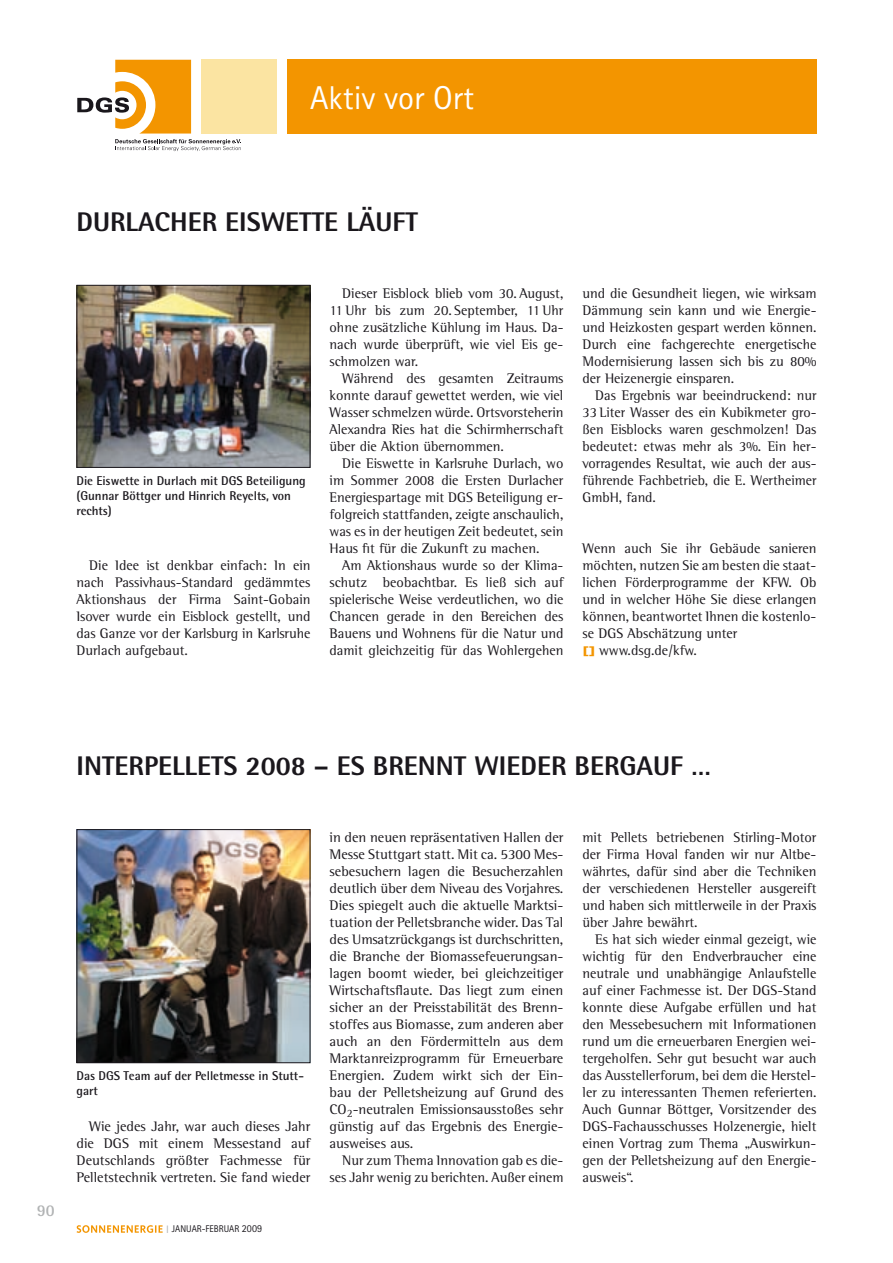
<style>
.page{position:relative;width:893px;height:1263px;background:#fff}
.page>*{position:absolute;margin:0;border:0;box-sizing:border-box;transform-origin:0 0}
.t1{font:33px "Rotis Sans Serif Std";color:#fff}
.t2{font:800 27px "Rotis Semi Sans Std";color:#1a171c}
.t3{font:700 16.5px "Rotis Semi Sans Std";color:#b1b3b4}
.t4{font:14.25px/17px "Rotis Semi Serif Std";color:#1a171c;text-align:justify}
.t5{font:700 12.75px/15px "Rotis Semi Sans Std";color:#1a171c}
.t6{font:10.65px "Rotis Sans Serif Std";color:#1a171c;scale:.95 1}
.t7{font:9.75px "Rotis Sans Serif Std";color:#1a171c;scale:.95 1}
.s1{font-family:"Arial";font-weight:700;font-size:10.65px;color:#f39500}
.s2{font-size:10.8px;color:#b1b3b4}
</style>
<div class="page">
<svg style="left:77px;top:1225px;width:86px;height:8px"></svg>
<hr style="left:892px;top:0;width:1px;height:1263px;background:#fef5dd">
<div style="left:287px;top:60px;width:529px;height:74px;background:#f39500"></div>
<svg style="left:77px;top:60px;width:164px;height:91px"></svg>
<div style="left:202px;top:60px;width:75px;height:74px;background:#fbe4a2"></div>
<img style="left:79px;top:287px;width:229px;height:179px">
<div style="left:77px;top:285px;width:233px;height:183px;border:1px solid #1a171c"></div>
<img style="left:79px;top:831px;width:229px;height:230px">
<div style="left:77px;top:829px;width:233px;height:234px;border:1px solid #1a171c"></div>
<h1 class="t1" style="left:310px;top:78px;width:165px">Aktiv vor Ort</h1>
<h2 class="t2" style="left:77px;top:205px;width:340px">DURLACHER EISWETTE LÄUFT</h2>
<p class="t5" style="left:77px;top:473px;width:231px">Die Eiswette in Durlach mit DGS Beteiligung (Gunnar Böttger und Hinrich Reyelts, von rechts)</p>
<p class="t4" style="left:77px;top:556px;width:235px;text-indent:13px">Die Idee ist denkbar einfach: In ein nach Passivhaus-Standard gedämmtes Aktionshaus der Firma Saint-Gobain Isover wurde ein Eisblock gestellt, und das Ganze vor der Karlsburg in Karlsruhe Durlach aufgebaut.</p>
<p class="t4" style="left:330px;top:284px;width:235px;text-indent:13px">Dieser Eisblock blieb vom 30. August, 11 Uhr bis zum 20. September, 11 Uhr ohne zusätzliche Kühlung im Haus. Da&shy;nach wurde überprüft, wie viel Eis ge&shy;schmolzen war.</p>
<p class="t4" style="left:330px;top:369px;width:235px;text-indent:13px">Während des gesamten Zeitraums konnte darauf gewettet werden, wie viel Wasser schmelzen würde. Ortsvorsteherin Alexandra Ries hat die Schirmherrschaft über die Aktion übernommen.</p>
<p class="t4" style="left:330px;top:455px;width:235px;text-indent:13px">Die Eiswette in Karlsruhe Durlach, wo im Sommer 2008 die Ersten Durlacher Energiespartage mit DGS Beteiligung er&shy;folgreich stattfanden, zeigte anschaulich, was es in der heutigen Zeit bedeutet, sein Haus fit für die Zukunft zu machen.</p>
<p class="t4" style="left:330px;top:557px;width:235px;text-indent:13px">Am Aktionshaus wurde so der Klima&shy;schutz beobachtbar. Es ließ sich auf spielerische Weise verdeutlichen, wo die Chancen gerade in den Bereichen des Bauens und Wohnens für die Natur und damit gleichzeitig für das Wohlergehen</p>
<p class="t4" style="left:583px;top:284px;width:235px">und die Gesundheit liegen, wie wirksam Dämmung sein kann und wie Energie&shy;und Heizkosten gespart werden können.<br>Durch eine fachgerechte energetische Modernisierung lassen sich bis zu 80% der Heizenergie einsparen.</p>
<p class="t4" style="left:583px;top:386px;width:235px;text-indent:13px">Das Ergebnis war beeindruckend: nur 33 Liter Wasser des ein Kubikmeter gro&shy;ßen Eisblocks waren geschmolzen! Das bedeutet: etwas mehr als 3%. Ein her&shy;vorragendes Resultat, wie auch der aus&shy;führende Fachbetrieb, die E. Wertheimer GmbH, fand.</p>
<p class="t4" style="left:583px;top:539px;width:235px;text-align:left">Wenn auch Sie ihr Gebäude sanieren möchten, nutzen Sie am besten die staat&shy;lichen Förderprogramme der KFW. Ob und in welcher Höhe Sie diese erlangen können, beantwortet Ihnen die kostenlo&shy;se DGS Abschätzung unter<br><span class="s1">[]</span> www.dsg.de/kfw.</p>
<h2 class="t2" style="left:77px;top:749px;width:636px">INTERPELLETS 2008 – ES BRENNT WIEDER BERGAUF …</h2>
<p class="t3" style="left:37px;top:1200px;width:19px">90</p>
<p class="t5" style="left:77px;top:1068px;width:229px">Das DGS Team auf der Pelletmesse in Stutt&shy;gart</p>
<p class="t4" style="left:77px;top:1118px;width:235px;text-indent:13px">Wie jedes Jahr, war auch dieses Jahr die DGS mit einem Messestand auf Deutschlands größter Fachmesse für Pelletstechnik vertreten. Sie fand wieder</p>
<p class="t7" style="left:166px;top:1223px;width:62px"><span class="s2">I</span> JANUAR-Februar</p>
<p class="t6" style="left:242px;top:1222px;width:23px">2009</p>
<p class="t4" style="left:330px;top:829px;width:235px">in den neuen repräsentativen Hallen der Messe Stuttgart statt. Mit ca. 5300 Mes&shy;sebesuchern lagen die Besucherzahlen deutlich über dem Niveau des Vorjahres.<br>Dies spiegelt auch die aktuelle Marktsi&shy;tuation der Pelletsbranche wider. Das Tal des Umsatzrückgangs ist durchschritten, die Branche der Biomassefeuerungsan&shy;lagen boomt wieder, bei gleichzeitiger Wirtschaftsflaute. Das liegt zum einen sicher an der Preisstabilität des Brenn&shy;stoffes aus Biomasse, zum anderen aber auch an den Fördermitteln aus dem Marktanreizprogramm für Erneuerbare Energien. Zudem wirkt sich der Ein&shy;bau der Pelletsheizung auf Grund des CO<sub>2</sub>-neutralen Emissionsausstoßes sehr günstig auf das Ergebnis des Energie&shy;ausweises aus.</p>
<p class="t4" style="left:330px;top:1152px;width:235px;text-align:right">Nur zum Thema Innovation gab es die&shy;ses Jahr wenig zu berichten. Außer einem</p>
<p class="t4" style="left:583px;top:829px;width:235px">mit Pellets betriebenen Stirling-Motor der Firma Hoval fanden wir nur Altbe&shy;währtes, dafür sind aber die Techniken der verschiedenen Hersteller ausgereift und haben sich mittlerweile in der Praxis über Jahre bewährt.</p>
<p class="t4" style="left:583px;top:931px;width:235px;text-indent:13px">Es hat sich wieder einmal gezeigt, wie wichtig für den Endverbraucher eine neutrale und unabhängige Anlaufstelle auf einer Fachmesse ist. Der DGS-Stand konnte diese Aufgabe erfüllen und hat den Messebesuchern mit Informationen rund um die erneuerbaren Energien wei&shy;tergeholfen. Sehr gut besucht war auch das Ausstellerforum, bei dem die Herstel&shy;ler zu interessanten Themen referierten.<br>Auch Gunnar Böttger, Vorsitzender des DGS-Fachausschusses Holzenergie, hielt einen Vortrag zum Thema „Auswirkun&shy;gen der Pelletsheizung auf den Energie&shy;ausweis“.</p>
</div>
